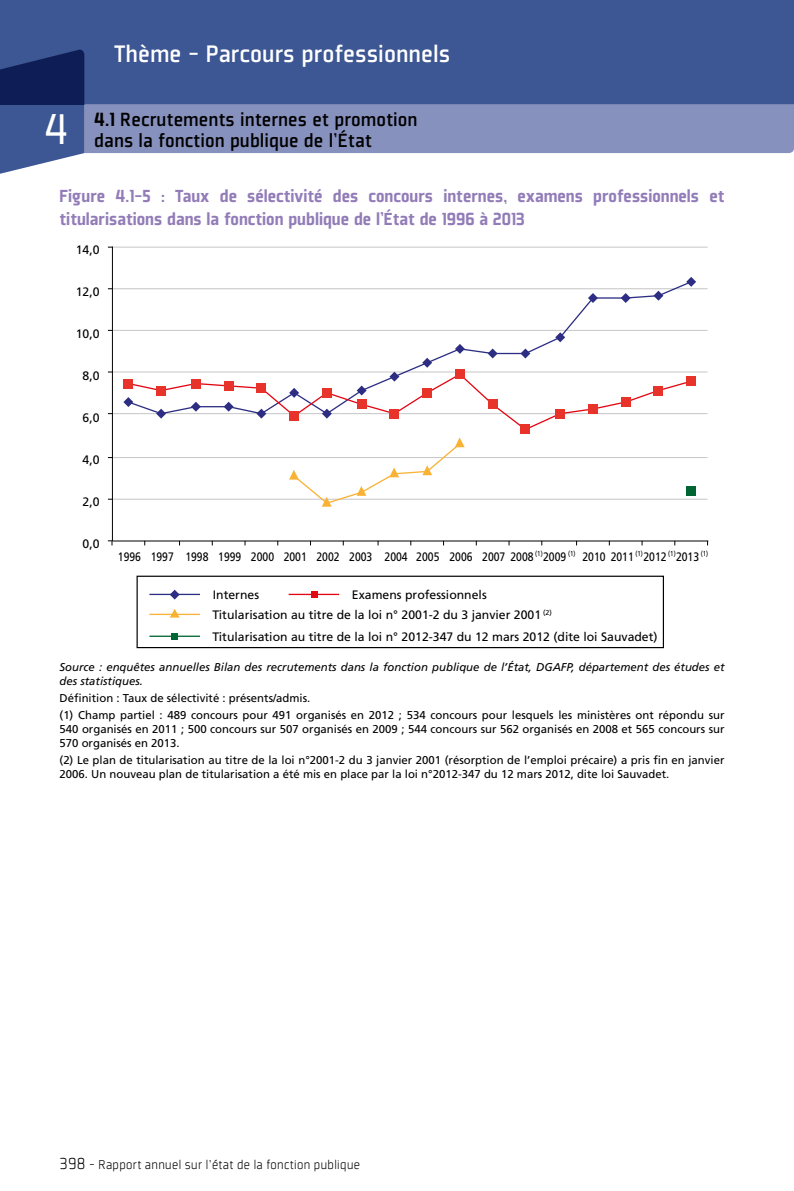
<style>
.page{position:relative;width:794px;height:1191px;background:#fff}
.page>*{position:absolute;margin:0;border:0;box-sizing:border-box;transform-origin:0 0}
.t1{font:47.25px "Plexes";color:#fff}
.t2{font:500 26.25px "Plexes";color:#fff}
.t3{font:500 21px/21px "Plexes";color:#000}
.t4{font:900 19.25px/23.1px "Plexes";color:#927cb8}
.t5{font:300 14px "Plexes";letter-spacing:-.02em;color:#000}
.t6{font:12.25px/19.9px "Frutiger";color:#000}
.t7{font:12.25px "Frutiger";color:#000;scale:.85 1}
.t8{font:11.38px/13.7px "Frutiger";color:#000}
.t9{font:italic 11.38px/13.7px "Frutiger LT Std";color:#000}
.s1{font-weight:900}
.s2{font-size:17.5px}
</style>
<div class="page">
<div style="left:0;top:0;width:794px;height:104px;background:#3d5794"></div>
<svg style="left:0;top:50px;width:794px;height:124px"></svg>
<hr style="left:793px;top:0;width:1px;height:104px;background:#3d5794">
<hr style="left:112px;top:499px;width:595px;height:1px;background:#c6c6c6">
<hr style="left:112px;top:457px;width:595px;height:1px;background:#c6c6c6">
<hr style="left:112px;top:413px;width:595px;height:1px;background:#c6c6c6">
<hr style="left:112px;top:372px;width:595px;height:1px;background:#c6c6c6">
<hr style="left:112px;top:330px;width:595px;height:1px;background:#c6c6c6">
<hr style="left:112px;top:288px;width:595px;height:1px;background:#c6c6c6">
<hr style="left:112px;top:247px;width:595px;height:1px;background:#c6c6c6">
<hr style="left:112px;top:246px;width:1px;height:295px;background:#000">
<hr style="left:112px;top:540px;width:596px;height:1px;background:#000">
<svg style="left:108px;top:540px;width:5px;height:5px"></svg>
<svg style="left:127px;top:283px;width:566px;height:49px"></svg>
<svg style="left:289px;top:437px;width:175px;height:69px"></svg>
<div style="left:686px;top:376px;width:10px;height:10px;background:#e7332a"></div>
<div style="left:686px;top:486px;width:10px;height:10px;background:#006533"></div>
<div style="left:520px;top:424px;width:10px;height:10px;background:#e7332a"></div>
<svg style="left:686px;top:277px;width:10px;height:10px"></svg>
<svg style="left:653px;top:291px;width:10px;height:10px"></svg>
<svg style="left:621px;top:293px;width:9px;height:10px"></svg>
<svg style="left:588px;top:293px;width:10px;height:10px"></svg>
<svg style="left:123px;top:332px;width:570px;height:96px"></svg>
<div style="left:136px;top:575px;width:528px;height:73px;border:1px solid #000"></div>
<hr style="left:150px;top:594px;width:49px;height:1px;background:#2d2e83">
<hr style="left:289px;top:594px;width:49px;height:1px;background:#e30613">
<hr style="left:150px;top:614px;width:49px;height:1px;background:#f9b234">
<svg style="left:170px;top:589px;width:10px;height:10px"></svg>
<svg style="left:170px;top:609px;width:10px;height:8px"></svg>
<div style="left:310px;top:591px;width:7px;height:7px;background:#e30613"></div>
<div style="left:171px;top:633px;width:7px;height:7px;background:#006533"></div>
<hr style="left:150px;top:635px;width:49px;height:2px;background:#006533">
<h2 class="t2" style="left:114px;top:40px;width:338px">Thème - Parcours professionnels</h2>
<h3 class="t3" style="left:94px;top:109px;width:325px"><span class="s1">4.1</span> Recrutements internes et promotion dans la fonction publique de l’État</h3>
<h3 class="t4" style="left:60px;top:184px;width:666px">Figure 4.1-5 : Taux de sélectivité des concours internes, examens professionnels et titularisations dans la fonction publique de l’État de 1996 à 2013</h3>
<h1 class="t1" style="left:44px;top:104px;width:27px">4</h1>
<p class="t6" style="left:76px;top:239px;width:25px">14,0</p>
<p class="t6" style="left:76px;top:281px;width:25px">12,0</p>
<p class="t6" style="left:76px;top:324px;width:25px">10,0</p>
<p class="t6" style="left:83px;top:366px;width:19px">8,0</p>
<p class="t6" style="left:83px;top:408px;width:19px">6,0</p>
<p class="t6" style="left:83px;top:450px;width:19px">4,0</p>
<p class="t6" style="left:83px;top:492px;width:19px">2,0</p>
<p class="t6" style="left:83px;top:534px;width:19px">0,0</p>
<p class="t7" style="left:118px;top:549px;width:696px">1996 1997 1998 1999 2000 2001 2002 2003 2004 2005 2006 2007 2008 <sup>(1)</sup>2009 <sup>(1)</sup> 2010 2011 <sup>(1)</sup>2012 <sup>(1)</sup>2013 <sup>(1)</sup></p>
<p class="t6" style="left:213px;top:585px;width:48px">Internes</p>
<p class="t6" style="left:212px;top:585px;width:341px;text-indent:139px">Examens professionnels<br>Titularisation au titre de la loi n° 2001-2 du 3 janvier 2001 <sup>(2)</sup></p>
<p class="t6" style="left:212px;top:627px;width:446px">Titularisation au titre de la loi n° 2012-347 du 12 mars 2012 (dite loi Sauvadet)</p>
<p class="t9" style="left:60px;top:660px;width:666px">Source : enquêtes annuelles Bilan des recrutements dans la fonction publique de l’État, DGAFP, département des études et des statistiques.</p>
<p class="t8" style="left:60px;top:689px;width:666px;line-height:17.3px">Définition : Taux de sélectivité : présents/admis.<br>(1) Champ partiel : 489 concours pour 491 organisés en 2012 ; 534 concours pour lesquels les ministères ont répondu sur</p>
<p class="t8" style="left:60px;top:722px;width:666px">540 organisés en 2011 ; 500 concours sur 507 organisés en 2009 ; 544 concours sur 562 organisés en 2008 et 565 concours sur<br>570 organisés en 2013.</p>
<p class="t8" style="left:60px;top:753px;width:666px">(2) Le plan de titularisation au titre de la loi n°2001-2 du 3 janvier 2001 (résorption de l’emploi précaire) a pris fin en janvier<br>2006. Un nouveau plan de titularisation a été mis en place par la loi n°2012-347 du 12 mars 2012, dite loi Sauvadet.</p>
<p class="t5" style="left:60px;top:1157px;width:302px"><span class="s2">398</span> - Rapport annuel sur l’état de la fonction publique</p>
</div>
